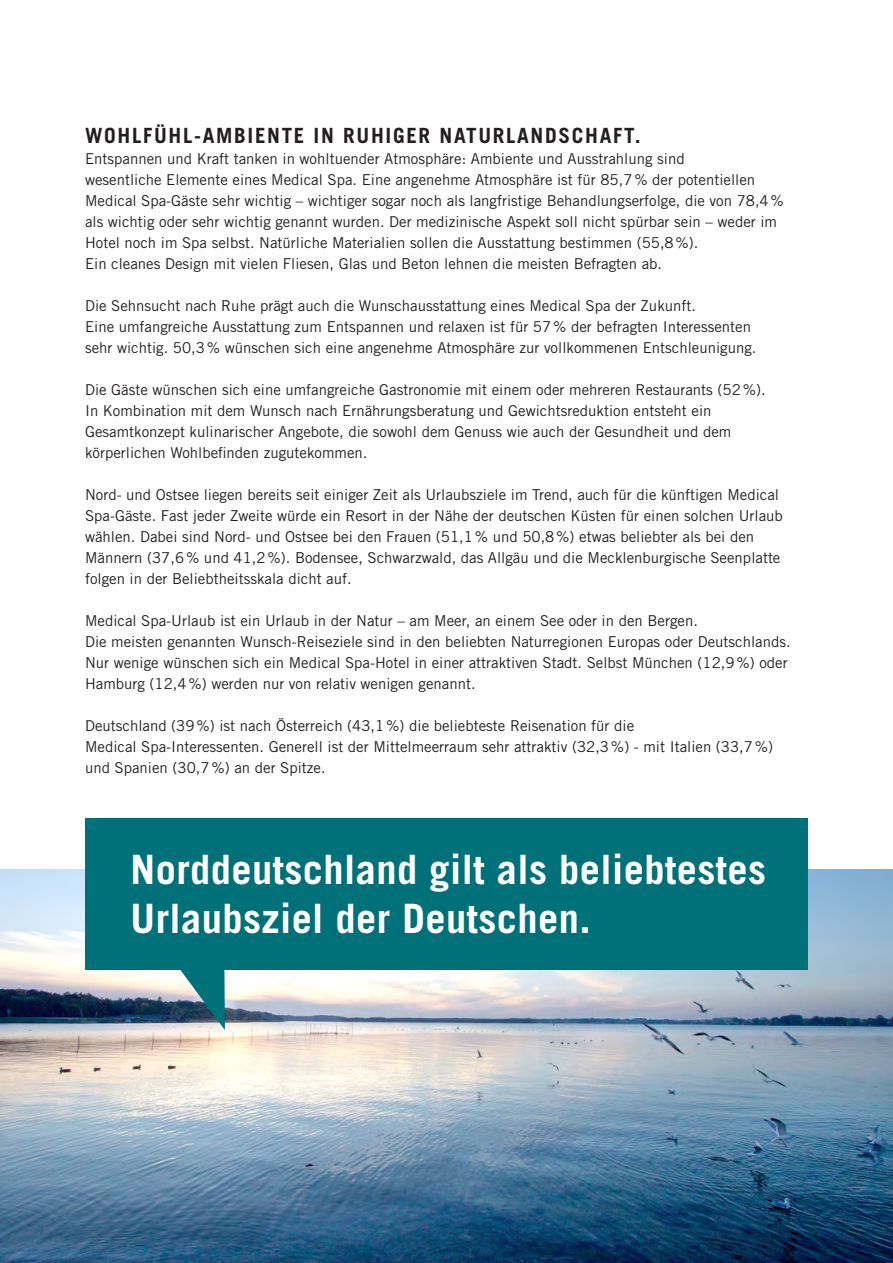
<style>
.page{position:relative;width:893px;height:1263px;background:#fff}
.page>*{position:absolute;margin:0;border:0;box-sizing:border-box;transform-origin:0 0}
.t1{font:700 40.5px/48.6px "Trade Gothic LT Pro";letter-spacing:.01em;color:#fff}
.t2{font:700 21px "Trade Gothic LT Pro";letter-spacing:.08em;color:#231f20}
.t3{font:15px/21px "Trade Gothic LT Pro";color:#231f20}
</style>
<div class="page">
<img style="left:0;top:870px;width:893px;height:393px">
<div style="left:85px;top:818px;width:723px;height:152px;background:#007178"></div>
<svg style="left:162px;top:970px;width:63px;height:60px;background:#618e98"></svg>
<p class="t2" style="left:85px;top:122px;width:557px">WOHLFÜHL-AMBIENTE IN RUHIGER NATURLANDSCHAFT.</p>
<p class="t3" style="left:85px;top:148px;width:601px">Entspannen und Kraft tanken in wohltuender Atmosphäre: Ambiente und Ausstrahlung sind</p>
<p class="t3" style="left:85px;top:169px;width:672px">wesentliche Elemente eines Medical Spa. Eine angenehme Atmosphäre ist für 85,7% der potentiellen</p>
<p class="t3" style="left:85px;top:190px;width:700px">Medical Spa-Gäste sehr wichtig – wichtiger sogar noch als langfristige Behandlungserfolge, die von 78,4%</p>
<p class="t3" style="left:85px;top:211px;width:694px">als wichtig oder sehr wichtig genannt wurden. Der medizinische Aspekt soll nicht spürbar sein – weder im<br>Hotel noch im Spa selbst. Natürliche Materialien sollen die Ausstattung bestimmen (55,8%).</p>
<p class="t3" style="left:85px;top:253px;width:579px">Ein cleanes Design mit vielen Fliesen, Glas und Beton lehnen die meisten Befragten ab.</p>
<p class="t3" style="left:85px;top:295px;width:612px">Die Sehnsucht nach Ruhe prägt auch die Wunschausstattung eines Medical Spa der Zukunft.</p>
<p class="t3" style="left:85px;top:316px;width:667px">Eine umfangreiche Ausstattung zum Entspannen und relaxen ist für 57% der befragten Interessenten</p>
<p class="t3" style="left:85px;top:337px;width:673px">sehr wichtig. 50,3% wünschen sich eine angenehme Atmosphäre zur vollkommenen Entschleunigung.</p>
<p class="t3" style="left:85px;top:379px;width:682px">Die Gäste wünschen sich eine umfangreiche Gastronomie mit einem oder mehreren Restaurants (52%).</p>
<p class="t3" style="left:85px;top:400px;width:628px">In Kombination mit dem Wunsch nach Ernährungsberatung und Gewichtsreduktion entsteht ein</p>
<p class="t3" style="left:85px;top:421px;width:648px">Gesamtkonzept kulinarischer Angebote, die sowohl dem Genuss wie auch der Gesundheit und dem</p>
<p class="t3" style="left:85px;top:442px;width:284px">körperlichen Wohlbefinden zugutekommen.</p>
<p class="t3" style="left:85px;top:484px;width:699px">Nord- und Ostsee liegen bereits seit einiger Zeit als Urlaubsziele im Trend, auch für die künftigen Medical<br>Spa-Gäste. Fast jeder Zweite würde ein Resort in der Nähe der deutschen Küsten für einen solchen Urlaub wählen. Dabei sind Nord- und Ostsee bei den Frauen (51,1% und 50,8%) etwas beliebter als bei den</p>
<p class="t3" style="left:85px;top:547px;width:697px">Männern (37,6% und 41,2%). Bodensee, Schwarzwald, das Allgäu und die Mecklenburgische Seenplatte folgen in der Beliebtheitsskala dicht auf.</p>
<p class="t3" style="left:85px;top:610px;width:614px">Medical Spa-Urlaub ist ein Urlaub in der Natur – am Meer, an einem See oder in den Bergen.</p>
<p class="t3" style="left:85px;top:631px;width:707px">Die meisten genannten Wunsch-Reiseziele sind in den beliebten Naturregionen Europas oder Deutschlands.</p>
<p class="t3" style="left:85px;top:652px;width:704px">Nur wenige wünschen sich ein Medical Spa-Hotel in einer attraktiven Stadt. Selbst München (12,9%) oder<br>Hamburg (12,4%) werden nur von relativ wenigen genannt.</p>
<p class="t3" style="left:85px;top:715px;width:551px">Deutschland (39%) ist nach Österreich (43,1%) die beliebteste Reisenation für die</p>
<p class="t3" style="left:85px;top:736px;width:690px">Medical Spa-Interessenten. Generell ist der Mittelmeerraum sehr attraktiv (32,3%) - mit Italien (33,7%)</p>
<p class="t3" style="left:85px;top:757px;width:242px">und Spanien (30,7%) an der Spitze.</p>
<p class="t1" style="left:131px;top:845px;width:637px">Norddeutschland gilt als beliebtestes<br>Urlaubsziel der Deutschen.</p>
</div>
